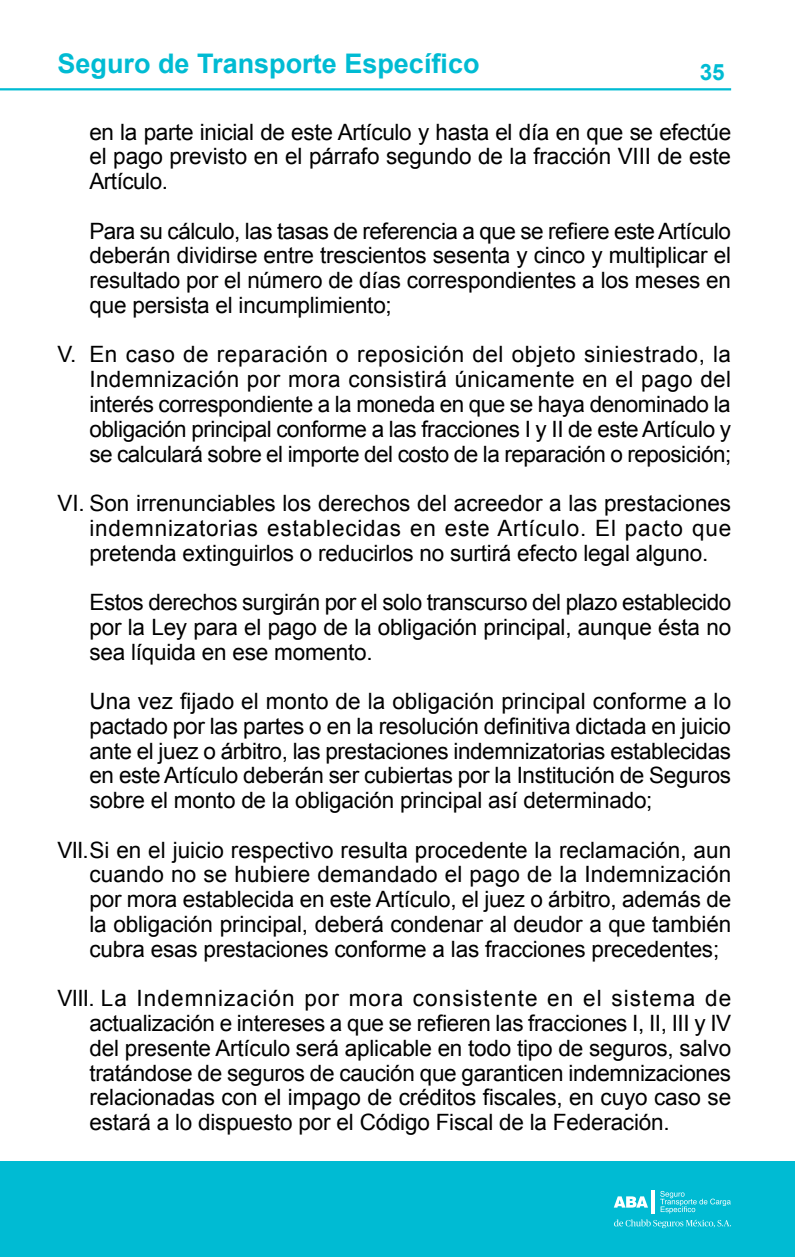
<style>
.page{position:relative;width:795px;height:1257px;background:#fff}
.page>*{position:absolute;margin:0;border:0;box-sizing:border-box;transform-origin:0 0}
.t1{font:700 27px "Arial";color:#00bbd3}
.t2{font:22.5px/24.8px "Arial";letter-spacing:-.01em;color:#000;text-align:justify}
.t3{font:700 22.5px "Arial";color:#00bbd3}
</style>
<div class="page">
<div style="left:0;top:1161px;width:794px;height:95px;background:#00bbd3"></div>
<hr style="left:0;top:88px;width:730px;height:2px;background:#00bbd3">
<svg style="left:660px;top:1190px;width:70px;height:23px"></svg>
<svg style="left:614px;top:1196px;width:33px;height:11px"></svg>
<hr style="left:651px;top:1190px;width:3px;height:23px;background:#fff">
<svg style="left:614px;top:1219px;width:116px;height:9px"></svg>
<p class="t1" style="left:57px;top:45px;width:423px">Seguro de Transporte Específico</p>
<p class="t3" style="left:699px;top:57px;width:27px">35</p>
<p class="t2" style="left:89px;top:120px;width:643px">en la parte inicial de este Artículo y hasta el día en que se efectúe el pago previsto en el párrafo segundo de la fracción VIII de este Artículo.</p>
<p class="t2" style="left:89px;top:219px;width:643px">Para su cálculo, las tasas de referencia a que se refiere este Artículo deberán dividirse entre trescientos sesenta y cinco y multiplicar el resultado por el número de días correspondientes a los meses en que persista el incumplimiento;</p>
<p class="t2" style="left:89px;top:342px;width:643px;text-indent:-32px">V. En caso de reparación o reposición del objeto siniestrado, la Indemnización por mora consistirá únicamente en el pago del interés correspondiente a la moneda en que se haya denominado la obligación principal conforme a las fracciones I y II de este Artículo y se calculará sobre el importe del costo de la reparación o reposición;</p>
<p class="t2" style="left:89px;top:491px;width:643px;text-indent:-32px">VI. Son irrenunciables los derechos del acreedor a las prestaciones indemnizatorias establecidas en este Artículo. El pacto que pretenda extinguirlos o reducirlos no surtirá efecto legal alguno.</p>
<p class="t2" style="left:89px;top:590px;width:643px">Estos derechos surgirán por el solo transcurso del plazo establecido por la Ley para el pago de la obligación principal, aunque ésta no sea líquida en ese momento.</p>
<p class="t2" style="left:89px;top:689px;width:643px">Una vez fijado el monto de la obligación principal conforme a lo pactado por las partes o en la resolución definitiva dictada en juicio ante el juez o árbitro, las prestaciones indemnizatorias establecidas en este Artículo deberán ser cubiertas por la Institución de Seguros sobre el monto de la obligación principal así determinado;</p>
<p class="t2" style="left:89px;top:837px;width:643px;text-indent:-32px">VII. Si en el juicio respectivo resulta procedente la reclamación, aun cuando no se hubiere demandado el pago de la Indemnización por mora establecida en este Artículo, el juez o árbitro, además de la obligación principal, deberá condenar al deudor a que también cubra esas prestaciones conforme a las fracciones precedentes;</p>
<p class="t2" style="left:89px;top:986px;width:643px;text-indent:-32px">VIII. La Indemnización por mora consistente en el sistema de actualización e intereses a que se refieren las fracciones I, II, III y IV del presente Artículo será aplicable en todo tipo de seguros, salvo tratándose de seguros de caución que garanticen indemnizaciones relacionadas con el impago de créditos fiscales, en cuyo caso se estará a lo dispuesto por el Código Fiscal de la Federación.</p>
</div>
